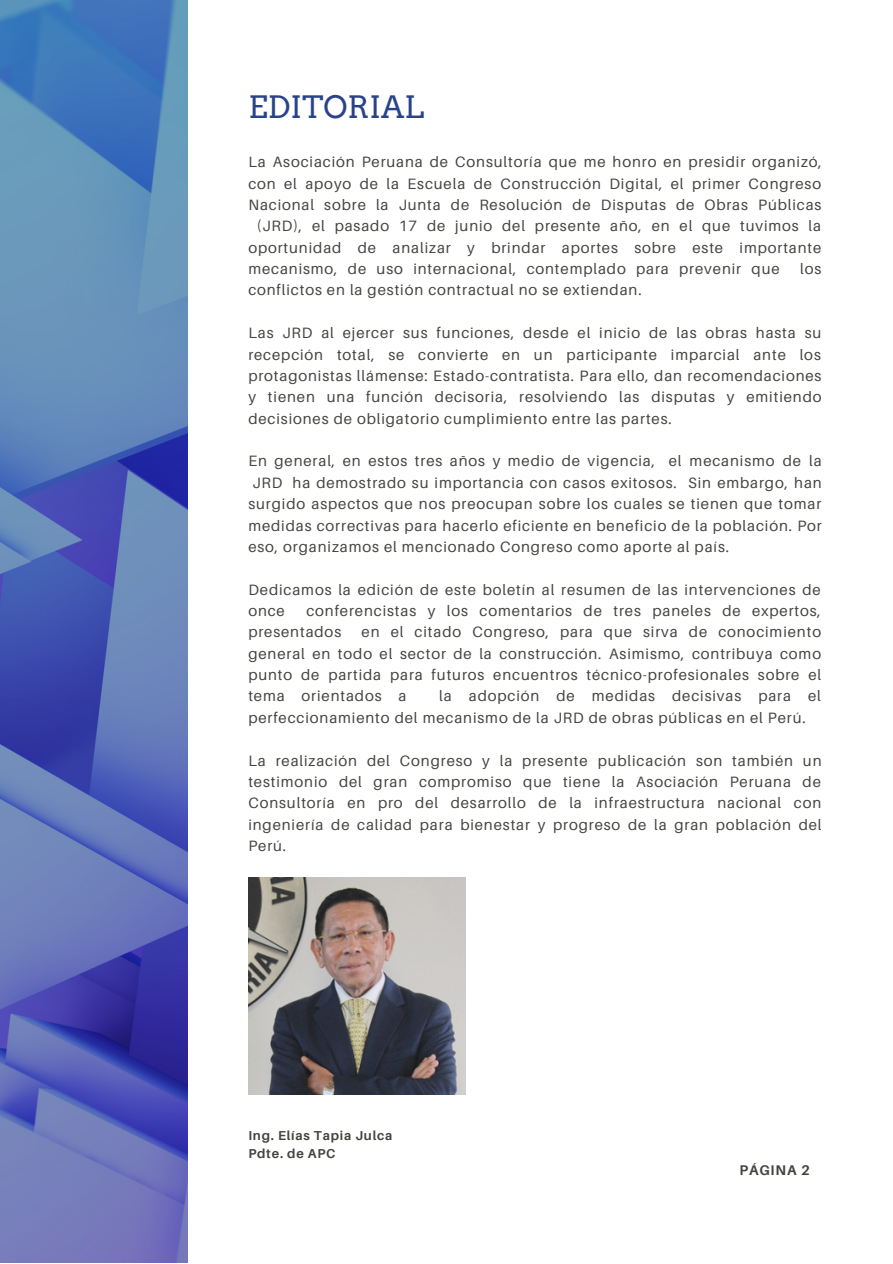
<style>
.page{position:relative;width:893px;height:1264px;background:#fff}
.page>*{position:absolute;margin:0;border:0;box-sizing:border-box;transform-origin:0 0}
.t1{font:30.9px "Arvo";color:#29438b}
.t2{font:15px/21.3px "Aileron";letter-spacing:.06em;color:#444440;text-align:justify}
.t3{font:700 14.1px "Aileron";letter-spacing:.06em;color:#444440}
.t4{font:700 12.9px "Aileron";letter-spacing:.06em;color:#444440}
</style>
<div class="page">
<img style="left:248px;top:877px;width:217px;height:217px">
<svg style="left:0;top:0;width:188px;height:1262px"></svg>
<p class="t1" style="left:248px;top:89px;width:177px">EDITORIAL</p>
<p class="t2" style="left:248px;top:151px;width:575px">La Asociación Peruana de Consultoría que me honro en presidir organizó,</p>
<p class="t2" style="left:248px;top:172px;width:574px">con el apoyo de la Escuela de Construcción Digital, el primer Congreso</p>
<p class="t2" style="left:248px;top:194px;width:574px">Nacional sobre la Junta de Resolución de Disputas de Obras Públicas</p>
<p class="t2" style="left:257px;top:215px;width:565px">(JRD), el pasado 17 de junio del presente año, en el que tuvimos la</p>
<p class="t2" style="left:248px;top:236px;width:574px">oportunidad de analizar y brindar aportes sobre este importante</p>
<p class="t2" style="left:248px;top:258px;width:533px">mecanismo, de uso internacional, contemplado para prevenir que</p>
<p class="t2" style="left:800px;top:258px;width:23px">los</p>
<p class="t2" style="left:248px;top:279px;width:395px">conflictos en la gestión contractual no se extiendan.</p>
<p class="t2" style="left:248px;top:322px;width:574px">Las JRD al ejercer sus funciones, desde el inicio de las obras hasta su recepción total, se convierte en un participante imparcial ante los protagonistas llámense: Estado-contratista. Para ello, dan recomendaciones y tienen una función decisoria, resolviendo las disputas y emitiendo decisiones de obligatorio cumplimiento entre las partes.</p>
<p class="t2" style="left:248px;top:450px;width:575px">En general, en estos tres años y medio de vigencia, el mecanismo de la JRD ha demostrado su importancia con casos exitosos. Sin embargo, han surgido aspectos que nos preocupan sobre los cuales se tienen que tomar medidas correctivas para hacerlo eficiente en beneficio de la población. Por eso, organizamos el mencionado Congreso como aporte al país.</p>
<p class="t2" style="left:248px;top:578px;width:574px">Dedicamos la edición de este boletín al resumen de las intervenciones de once</p>
<p class="t2" style="left:248px;top:599px;width:574px;text-indent:58px">conferencistas y los comentarios de tres paneles de expertos, presentados</p>
<p class="t2" style="left:248px;top:621px;width:574px;text-indent:113px">en el citado Congreso, para que sirva de conocimiento general en todo el sector de la construcción. Asimismo, contribuya como punto de partida para futuros encuentros técnico-profesionales sobre el tema orientados a</p>
<p class="t2" style="left:248px;top:685px;width:574px;text-indent:191px">la adopción de medidas decisivas para el perfeccionamiento del mecanismo de la JRD de obras públicas en el Perú.</p>
<p class="t2" style="left:248px;top:749px;width:574px">La realización del Congreso y la presente publicación son también un testimonio del gran compromiso que tiene la Asociación Peruana de Consultoría en pro del desarrollo de la infraestructura nacional con ingeniería de calidad para bienestar y progreso de la gran población del Perú.</p>
<p class="t4" style="left:248px;top:1126px;width:145px">Ing. Elías Tapia Julca</p>
<p class="t4" style="left:248px;top:1145px;width:89px">Pdte. de APC</p>
<p class="t3" style="left:739px;top:1160px;width:72px">PÁGINA 2</p>
</div>
